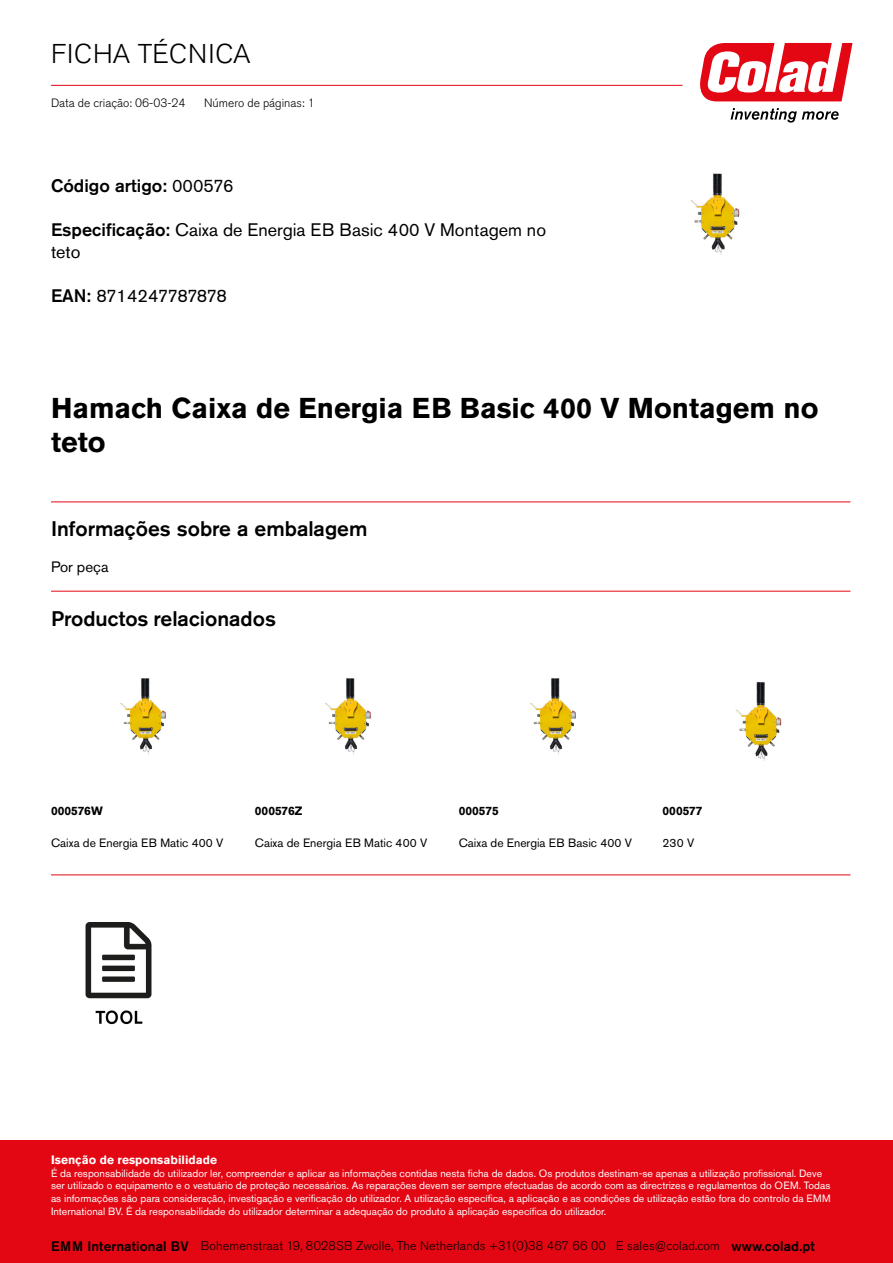
<style>
.page{position:relative;width:893px;height:1263px;background:#fff}
.page>*{position:absolute;margin:0;border:0;box-sizing:border-box;transform-origin:0 0}
.t1{font:700 28.5px/34.2px "Akzidenz Grotesk Pro";color:#000}
.t2{font:300 27px "Akzidenz Grotesk Pro";letter-spacing:.03em;color:#000}
.t3{font:500 21px "Akzidenz Grotesk Pro";color:#000}
.t4{font:18px/21.6px "Akzidenz Grotesk Pro";color:#000}
.t5{font:500 18px "Akzidenz Grotesk Pro";color:#000}
.t6{font:18px "Akzidenz Grotesk Pro";letter-spacing:-.04em;color:#000}
.t7{font:15px "Akzidenz Grotesk Pro";color:#000}
.t8{font:300 12.6px "Akzidenz Grotesk Pro";letter-spacing:.01em;color:#000}
.t9{font:12px "Akzidenz Grotesk Pro";color:#000}
.t10{font:300 12px "Akzidenz Grotesk Pro";color:#000}
.t11{font:700 12px "Akzidenz Grotesk Pro";color:#000}
.t12{font:700 12px "Akzidenz Grotesk Pro";color:#fff}
.t13{font:10.5px/12.9px "Akzidenz Grotesk Pro";color:#fff}
.s1{font-weight:400}
.s2{font-weight:500}
.s3{font-weight:500;font-size:13.65px}
</style>
<div class="page">
<svg style="left:700px;top:43px;width:152px;height:58px"></svg>
<svg style="left:731px;top:108px;width:108px;height:15px"></svg>
<hr style="left:51px;top:85px;width:631px;height:1px;background:#e30613">
<hr style="left:51px;top:502px;width:799px;height:1px;background:#e30613">
<hr style="left:51px;top:591px;width:799px;height:1px;background:#e30613">
<img style="left:120px;top:678px;width:46px;height:76px">
<img style="left:325px;top:678px;width:46px;height:76px">
<img style="left:530px;top:678px;width:46px;height:76px">
<img style="left:735px;top:682px;width:47px;height:79px">
<hr style="left:51px;top:874px;width:799px;height:1px;background:#e30613">
<img style="left:85px;top:922px;width:67px;height:103px">
<div style="left:0;top:1141px;width:893px;height:122px;background:#e30613"></div>
<img style="left:690px;top:173px;width:50px;height:82px">
<h2 class="t2" style="left:51px;top:36px;width:201px">FICHA TÉCNICA</h2>
<p class="t10" style="left:204px;top:95px;width:112px">Número de páginas: 1</p>
<p class="t10" style="left:51px;top:95px;width:136px">Data de criação: 06-03-24</p>
<h3 class="t5" style="left:51px;top:174px;width:184px">Código artigo: <span class="s1">000576</span></h3>
<h3 class="t4" style="left:51px;top:219px;width:497px"><span class="s2">Especificação:</span> Caixa de Energia EB Basic 400 V Montagem no teto</h3>
<h3 class="t6" style="left:51px;top:284px;width:177px"><span class="s2">EAN:</span> 8714247787878</h3>
<h1 class="t1" style="left:51px;top:390px;width:769px">Hamach Caixa de Energia EB Basic 400 V Montagem no teto</h1>
<h3 class="t3" style="left:51px;top:515px;width:318px">Informações sobre a embalagem</h3>
<h3 class="t7" style="left:51px;top:557px;width:59px">Por peça</h3>
<h3 class="t3" style="left:51px;top:605px;width:226px">Productos relacionados</h3>
<p class="t11" style="left:51px;top:803px;width:53px">000576W</p>
<p class="t11" style="left:255px;top:803px;width:49px">000576Z</p>
<p class="t11" style="left:459px;top:803px;width:42px">000575</p>
<p class="t11" style="left:663px;top:803px;width:41px">000577</p>
<p class="t9" style="left:51px;top:835px;width:174px">Caixa de Energia EB Matic 400 V</p>
<p class="t9" style="left:255px;top:835px;width:174px">Caixa de Energia EB Matic 400 V</p>
<p class="t9" style="left:459px;top:835px;width:175px">Caixa de Energia EB Basic 400 V</p>
<p class="t9" style="left:663px;top:835px;width:33px">230 V</p>
<p class="t12" style="left:51px;top:1152px;width:167px">Isenção de responsabilidade</p>
<p class="t13" style="left:51px;top:1166px;width:781px">É da responsabilidade do utilizador ler, compreender e aplicar as informações contidas nesta ficha de dados. Os produtos destinam-se apenas a utilização profissional. Deve ser utilizado o equipamento e o vestuário de proteção necessários. As reparações devem ser sempre efectuadas de acordo com as directrizes e regulamentos do OEM. Todas as informações são para consideração, investigação e verificação do utilizador. A utilização específica, a aplicação e as condições de utilização estão fora do controlo da EMM International BV. É da responsabilidade do utilizador determinar a adequação do produto à aplicação específica do utilizador.</p>
<p class="t8" style="left:51px;top:1238px;width:765px"><span class="s3">EMM International BV</span> Bohemenstraat 19, 8028SB Zwolle, The Netherlands +31(0)38 467 66 00 E sales@colad.com <span class="s3">www.colad.pt</span></p>
</div>
